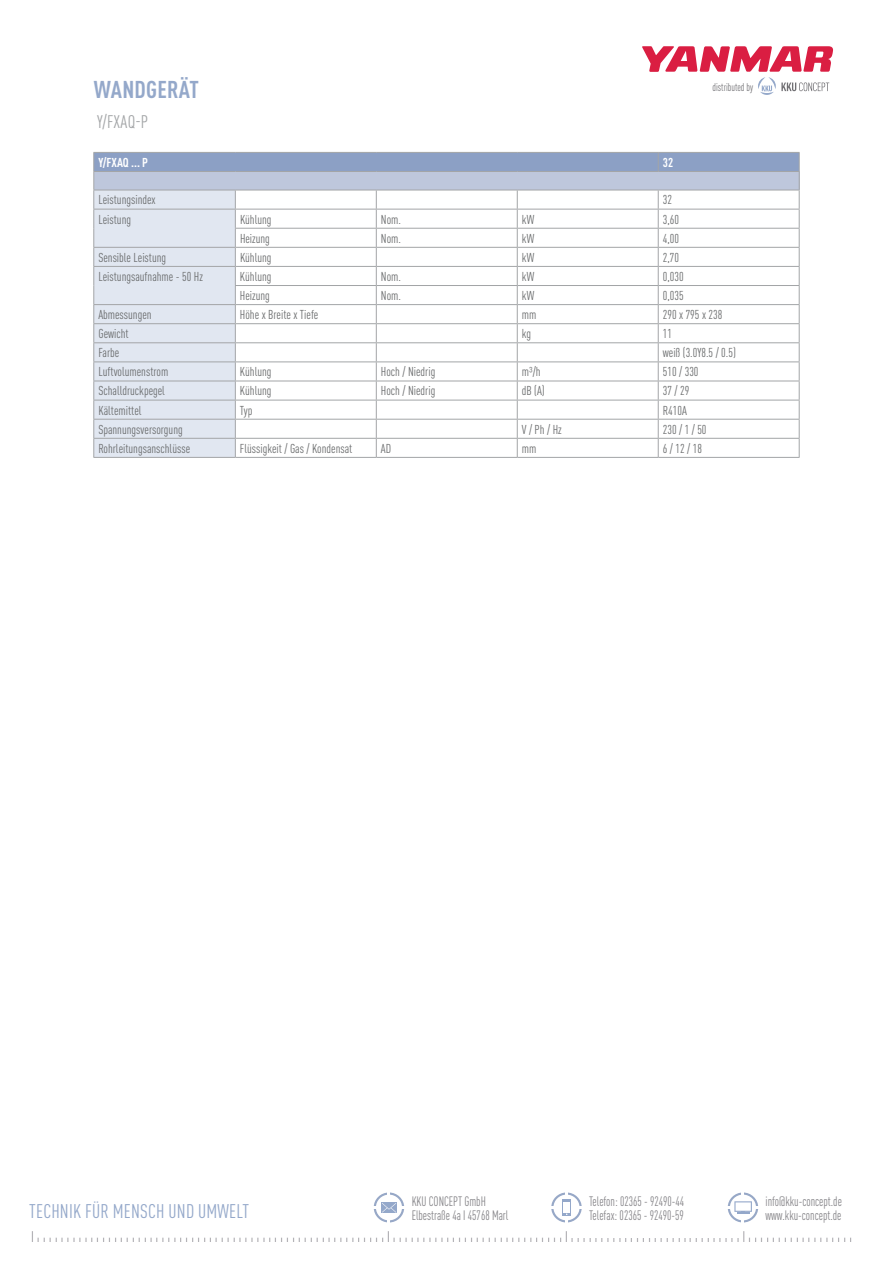
<style>
.page{position:relative;width:893px;height:1263px;background:#fff}
.page>*{position:absolute;margin:0;border:0;box-sizing:border-box;transform-origin:0 0}
.t1{font:700 condensed 24px "DINOT";letter-spacing:.01em;color:#94a8ca}
.t2{font:condensed 19.5px "DINOT";letter-spacing:.01em;color:#94a8ca}
.t3{font:condensed 18px "DINOT";color:#a3a5a7}
.t4{font:condensed 13.5px/13.5px "DINOT";color:#848387;scale:.89 1}
.t5{font:condensed 12.75px "DINOT";color:#696b6c}
.t6{font:700 condensed 12.75px "DINOT";color:#fff}
.t7{font:condensed 11.1px "DINOT";color:#717074;scale:.89 1}
</style>
<div class="page">
<svg style="left:642px;top:46px;width:191px;height:49px"></svg>
<svg style="left:31px;top:1192px;width:821px;height:50px"></svg>
<hr style="left:235px;top:457px;width:141px;height:1px;background:#a3a5a7">
<hr style="left:376px;top:457px;width:141px;height:1px;background:#a3a5a7">
<hr style="left:517px;top:457px;width:141px;height:1px;background:#a3a5a7">
<hr style="left:658px;top:457px;width:142px;height:1px;background:#a3a5a7">
<hr style="left:93px;top:457px;width:142px;height:1px;background:#a3a5a7">
<svg style="left:93px;top:152px;width:707px;height:305px"></svg>
<h1 class="t1" style="left:94px;top:75px;width:106px">WANDGERÄT</h1>
<h3 class="t3" style="left:97px;top:112px;width:52px">Y/FXAQ-P</h3>
<p class="t7" style="left:713px;top:81px;width:47px">distributed by</p>
<p class="t6" style="left:98px;top:155px;width:51px">Y/FXAQ ... P</p>
<p class="t6" style="left:663px;top:155px;width:12px">32</p>
<p class="t5" style="left:98px;top:193px;width:59px">Leistungsindex</p>
<p class="t5" style="left:663px;top:193px;width:11px">32</p>
<p class="t5" style="left:98px;top:212px;width:34px">Leistung</p>
<p class="t5" style="left:240px;top:212px;width:33px">Kühlung</p>
<p class="t5" style="left:381px;top:212px;width:22px">Nom.</p>
<p class="t5" style="left:522px;top:212px;width:14px">kW</p>
<p class="t5" style="left:663px;top:212px;width:18px">3,60</p>
<p class="t5" style="left:240px;top:231px;width:31px">Heizung</p>
<p class="t5" style="left:381px;top:231px;width:22px">Nom.</p>
<p class="t5" style="left:522px;top:231px;width:14px">kW</p>
<p class="t5" style="left:663px;top:231px;width:18px">4,00</p>
<p class="t5" style="left:98px;top:250px;width:69px">Sensible Leistung</p>
<p class="t5" style="left:240px;top:250px;width:33px">Kühlung</p>
<p class="t5" style="left:522px;top:250px;width:14px">kW</p>
<p class="t5" style="left:663px;top:250px;width:18px">2,70</p>
<p class="t5" style="left:98px;top:269px;width:106px">Leistungsaufnahme - 50 Hz</p>
<p class="t5" style="left:240px;top:269px;width:33px">Kühlung</p>
<p class="t5" style="left:381px;top:269px;width:22px">Nom.</p>
<p class="t5" style="left:522px;top:269px;width:14px">kW</p>
<p class="t5" style="left:663px;top:269px;width:22px">0,030</p>
<p class="t5" style="left:240px;top:288px;width:31px">Heizung</p>
<p class="t5" style="left:381px;top:288px;width:22px">Nom.</p>
<p class="t5" style="left:522px;top:288px;width:14px">kW</p>
<p class="t5" style="left:663px;top:288px;width:22px">0,035</p>
<p class="t5" style="left:98px;top:307px;width:55px">Abmessungen</p>
<p class="t5" style="left:240px;top:307px;width:80px">Höhe x Breite x Tiefe</p>
<p class="t5" style="left:522px;top:307px;width:16px">mm</p>
<p class="t5" style="left:663px;top:307px;width:61px">290 x 795 x 238</p>
<p class="t5" style="left:98px;top:326px;width:32px">Gewicht</p>
<p class="t5" style="left:522px;top:326px;width:11px">kg</p>
<p class="t5" style="left:663px;top:326px;width:11px">11</p>
<p class="t5" style="left:98px;top:345px;width:22px">Farbe</p>
<p class="t5" style="left:663px;top:345px;width:75px">weiß (3.0Y8.5 / 0.5)</p>
<p class="t5" style="left:98px;top:364px;width:71px">Luftvolumenstrom</p>
<p class="t5" style="left:240px;top:364px;width:33px">Kühlung</p>
<p class="t5" style="left:381px;top:364px;width:56px">Hoch / Niedrig</p>
<p class="t5" style="left:522px;top:364px;width:20px">m3/h</p>
<p class="t5" style="left:663px;top:364px;width:37px">510 / 330</p>
<p class="t5" style="left:98px;top:384px;width:68px">Schalldruckpegel</p>
<p class="t5" style="left:240px;top:384px;width:33px">Kühlung</p>
<p class="t5" style="left:381px;top:384px;width:56px">Hoch / Niedrig</p>
<p class="t5" style="left:522px;top:384px;width:24px">dB (A)</p>
<p class="t5" style="left:663px;top:384px;width:28px">37 / 29</p>
<p class="t5" style="left:98px;top:403px;width:45px">Kältemittel</p>
<p class="t5" style="left:240px;top:403px;width:14px">Typ</p>
<p class="t5" style="left:663px;top:403px;width:26px">R410A</p>
<p class="t5" style="left:98px;top:422px;width:86px">Spannungsversorgung</p>
<p class="t5" style="left:522px;top:422px;width:41px">V / Ph / Hz</p>
<p class="t5" style="left:663px;top:422px;width:45px">230 / 1 / 50</p>
<p class="t5" style="left:98px;top:441px;width:93px">Rohrleitungsanschlü sse</p>
<p class="t5" style="left:240px;top:441px;width:114px">Flü ssigkeit / Gas / Kondensat</p>
<p class="t5" style="left:381px;top:441px;width:12px">AD</p>
<p class="t5" style="left:522px;top:441px;width:16px">mm</p>
<p class="t5" style="left:663px;top:441px;width:41px">6 / 12 / 18</p>
<p class="t4" style="left:412px;top:1194px;width:110px">KKU CONCEPT GmbH<br>Elbestraße 4a I 45768 Marl</p>
<p class="t4" style="left:589px;top:1194px;width:108px">Telefon: 02365 - 92490-44</p>
<h2 class="t2" style="left:29px;top:1200px;width:221px">TECHNIK FÜR MENSCH UND UMWELT</h2>
<p class="t4" style="left:589px;top:1208px;width:108px">Telefax: 02365 - 92490-59</p>
<p class="t4" style="left:765px;top:1194px;width:87px">info@kku-concept.de www.kku-concept.de</p>
</div>
